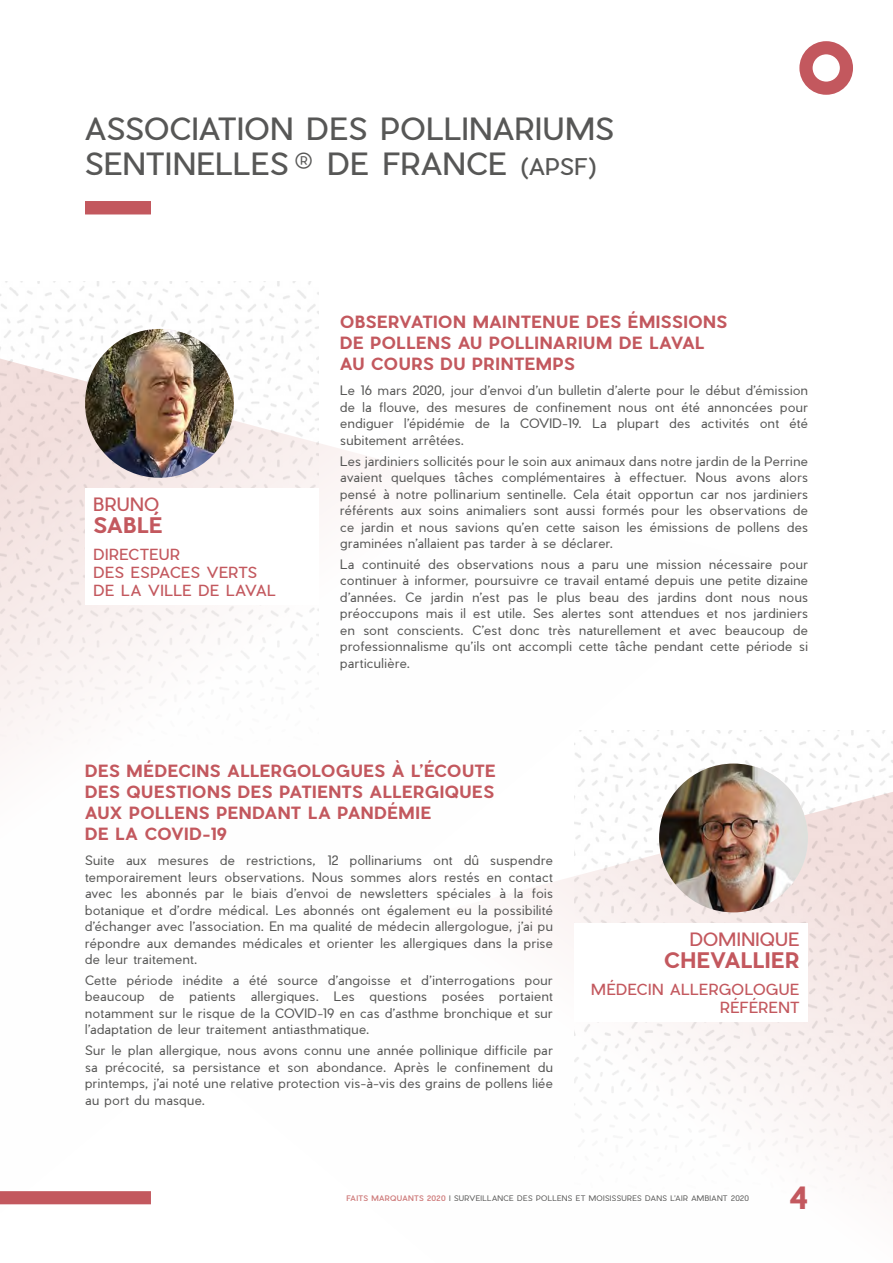
<style>
.page{position:relative;width:893px;height:1263px;background:#fff}
.page>*{position:absolute;margin:0;border:0;box-sizing:border-box;transform-origin:0 0}
.t1{font:30px/34.5px "Pier Sans";letter-spacing:.025em;color:#575756}
.t2{font:700 30px "Pier Sans";color:#c3585e}
.t3{font:700 21px "Pier Sans";letter-spacing:.02em;color:#c3585e}
.t4{font:18px "Pier Sans";letter-spacing:.035em;color:#c3585e}
.t5{font:700 16.5px/21px "Pier Sans";letter-spacing:.04em;color:#c3585e}
.t6{font:15px/18px "Pier Sans";letter-spacing:.03em;color:#c3585e}
.t7{font:300 12.75px/16.5px "Pier Sans";letter-spacing:.04em;color:#575756;text-align:justify}
.t8{font:300 7.5px "Pier Sans";letter-spacing:.045em;color:#575756}
.s1{font-size:22.5px}
.s2{font-weight:500;color:#ce7a7a}
</style>
<div class="page">
<img style="left:574px;top:730px;width:319px;height:62px">
<img style="left:0;top:282px;width:319px;height:459px">
<svg style="left:118px;top:792px;width:775px;height:413px"></svg>
<div style="left:0;top:1191px;width:151px;height:13px;background:#c3585e"></div>
<div style="left:799px;top:41px;width:54px;height:54px;border:13px solid #c3585e;border-radius:50%"></div>
<div style="left:85px;top:201px;width:66px;height:13px;background:#c3585e"></div>
<div style="left:85px;top:488px;width:234px;height:116px;background:#fff"></div>
<img style="left:85px;top:329px;width:149px;height:149px;border-radius:74px">
<img style="left:659px;top:763px;width:149px;height:149px;border-radius:74px">
<div style="left:574px;top:923px;width:234px;height:98px;background:#fff"></div>
<h1 class="t1" style="left:85px;top:112px;width:530px">ASSOCIATION DES POLLINARIUMS<br>SENTINELLES ® DE FRANCE <span class="s1">(APSF)</span></h1>
<h3 class="t4" style="left:94px;top:492px;width:67px">BRUNO</h3>
<h2 class="t3" style="left:94px;top:511px;width:70px">SABLÉ</h2>
<p class="t6" style="left:94px;top:545px;width:184px">DIRECTEUR<br>DES ESPACES VERTS<br>DE LA VILLE DE LAVAL</p>
<p class="t5" style="left:340px;top:312px;width:389px">OBSERVATION MAINTENUE DES ÉMISSIONS<br>DE POLLENS AU POLLINARIUM DE LAVAL<br>AU COURS DU PRINTEMPS</p>
<p class="t7" style="left:340px;top:382px;width:469px">Le 16 mars 2020, jour d’envoi d’un bulletin d’alerte pour le début d’émission de la flouve, des mesures de confinement nous ont été annoncées pour endiguer l’épidémie de la COVID-19. La plupart des activités ont été subitement arrêtées.</p>
<p class="t7" style="left:340px;top:452px;width:469px">Les jardiniers sollicités pour le soin aux animaux dans notre jardin de la Perrine avaient quelques tâches complémentaires à effectuer. Nous avons alors pensé à notre pollinarium sentinelle. Cela était opportun car nos jardiniers référents aux soins animaliers sont aussi formés pour les observations de ce jardin et nous savions qu’en cette saison les émissions de pollens des graminées n’allaient pas tarder à se déclarer.</p>
<p class="t7" style="left:340px;top:556px;width:469px">La continuité des observations nous a paru une mission nécessaire pour continuer à informer, poursuivre ce travail entamé depuis une petite dizaine d’années. Ce jardin n’est pas le plus beau des jardins dont nous nous préoccupons mais il est utile. Ses alertes sont attendues et nos jardiniers en sont conscients. C’est donc très naturellement et avec beaucoup de professionnalisme qu’ils ont accompli cette tâche pendant cette période si particulière.</p>
<p class="t5" style="left:85px;top:760px;width:412px">DES MÉDECINS ALLERGOLOGUES À L’ÉCOUTE<br>DES QUESTIONS DES PATIENTS ALLERGIQUES<br>AUX POLLENS PENDANT LA PANDÉMIE<br>DE LA COVID-19</p>
<p class="t7" style="left:85px;top:852px;width:469px">Suite aux mesures de restrictions, 12 pollinariums ont dû suspendre temporairement leurs observations. Nous sommes alors restés en contact avec les abonnés par le biais d’envoi de newsletters spéciales à la fois botanique et d’ordre médical. Les abonnés ont également eu la possibilité d’échanger avec l’association. En ma qualité de médecin allergologue, j’ai pu répondre aux demandes médicales et orienter les allergiques dans la prise de leur traitement.</p>
<p class="t7" style="left:85px;top:972px;width:469px">Cette période inédite a été source d’angoisse et d’interrogations pour beaucoup de patients allergiques. Les questions posées portaient notamment sur le risque de la COVID-19 en cas d’asthme bronchique et sur l’adaptation de leur traitement antiasthmatique.</p>
<p class="t7" style="left:85px;top:1042px;width:469px">Sur le plan allergique, nous avons connu une année pollinique difficile par sa précocité, sa persistance et son abondance. Après le confinement du printemps, j’ai noté une relative protection vis-à-vis des grains de pollens liée au port du masque.</p>
<h3 class="t4" style="left:690px;top:927px;width:111px">DOMINIQUE</h3>
<h2 class="t3" style="left:664px;top:946px;width:137px">CHEVALLIER</h2>
<p class="t6" style="left:591px;top:980px;width:210px;text-align:right">MÉDECIN ALLERGOLOGUE<br>RÉFÉRENT</p>
<p class="t8" style="left:346px;top:1193px;width:404px"><span class="s2">FAITS MARQUANTS 2020</span> I SURVEILLANCE DES POLLENS ET MOISISSURES DANS L’AIR AMBIANT 2020</p>
<h1 class="t2" style="left:789px;top:1177px;width:20px">4</h1>
</div>
